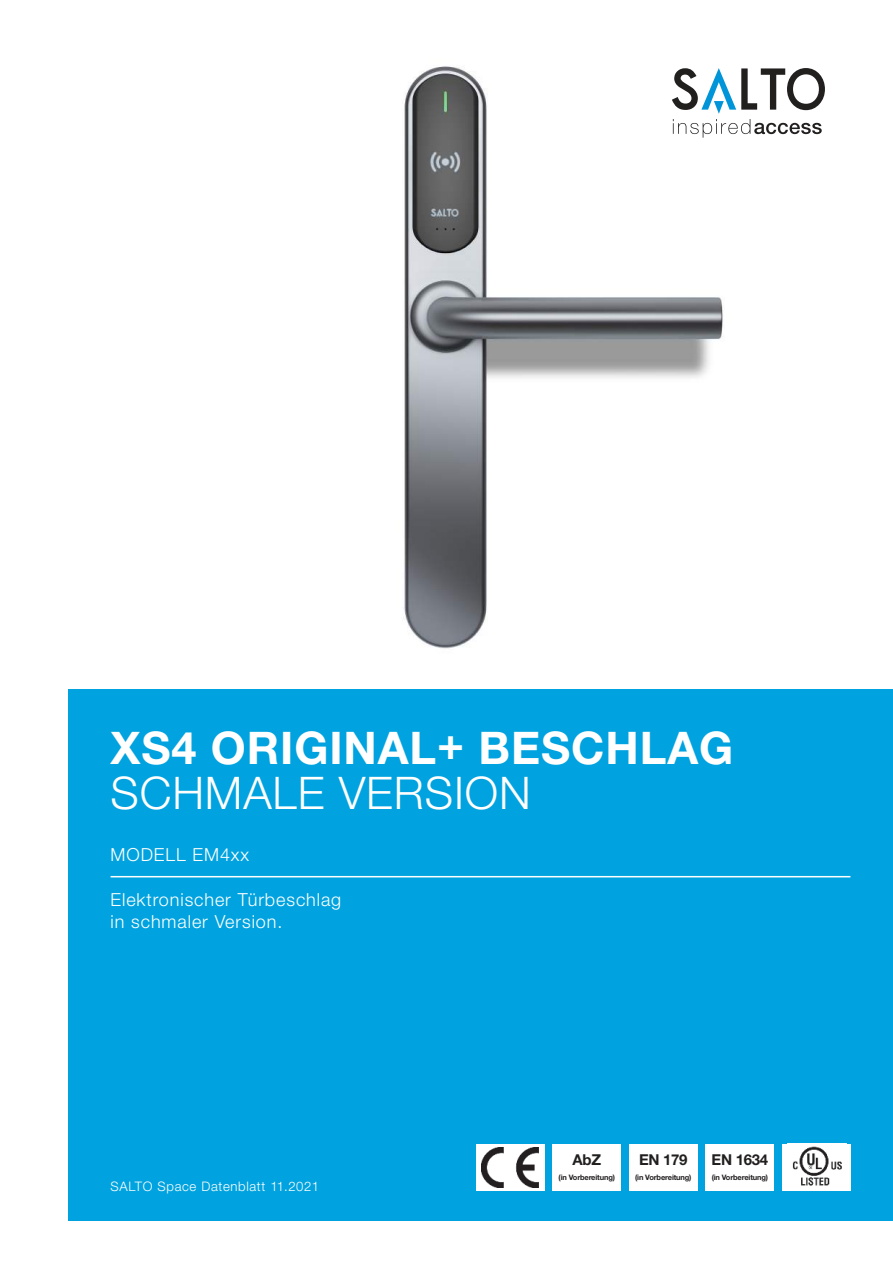
<style>
.page{position:relative;width:893px;height:1263px;background:#fff}
.page>*{position:absolute;margin:0;border:0;box-sizing:border-box;transform-origin:0 0}
.t1{font:700 45px "Helvetica Neue LT Std";letter-spacing:.02em;color:#fff}
.t2{font:300 45px "Helvetica Neue LT Std";letter-spacing:.02em;color:#fff}
.t3{font:300 18px/22.5px "Helvetica Neue LT Std";letter-spacing:.05em;color:#fff}
.t4{font:700 15px "Helvetica Neue LT Std";letter-spacing:-.02em;color:#221f1f}
.t5{font:300 13.2px "Helvetica Neue LT Std";letter-spacing:.05em;color:#fff}
.t6{font:700 7.5px "Helvetica Neue LT Std";letter-spacing:-.02em;color:#221f1f}
</style>
<div class="page">
<img style="left:403px;top:66px;width:320px;height:583px">
<svg style="left:672px;top:68px;width:153px;height:70px"></svg>
<div style="left:68px;top:689px;width:825px;height:531px;background:#00a3df"></div>
<hr style="left:111px;top:876px;width:739px;height:1px;background:#fff">
<div style="left:706px;top:1144px;width:68px;height:47px;background:#fff"></div>
<div style="left:629px;top:1144px;width:68px;height:47px;background:#fff"></div>
<div style="left:782px;top:1144px;width:68px;height:47px;background:#fff"></div>
<img style="left:792px;top:1146px;width:50px;height:40px">
<div style="left:476px;top:1144px;width:68px;height:47px;background:#fff"></div>
<img style="left:482px;top:1147px;width:57px;height:40px">
<div style="left:553px;top:1144px;width:68px;height:47px;background:#fff"></div>
<h1 class="t1" style="left:111px;top:722px;width:624px">XS4 ORIGINAL+ BESCHLAG</h1>
<h1 class="t2" style="left:111px;top:768px;width:422px">SCHMALE VERSION</h1>
<p class="t3" style="left:111px;top:844px;width:140px">MODELL EM4xx</p>
<p class="t3" style="left:111px;top:888px;width:232px">Elektronischer Türbeschlag in schmaler Version.</p>
<p class="t5" style="left:111px;top:1179px;width:210px">SALTO Space Datenblatt 11.2021</p>
<p class="t4" style="left:572px;top:1151px;width:30px">AbZ</p>
<p class="t6" style="left:559px;top:1173px;width:58px">(in Vorbereitung)</p>
<p class="t4" style="left:639px;top:1151px;width:50px">EN 179</p>
<p class="t6" style="left:635px;top:1173px;width:58px">(in Vorbereitung)</p>
<p class="t4" style="left:712px;top:1151px;width:58px">EN 1634</p>
<p class="t6" style="left:712px;top:1173px;width:58px">(in Vorbereitung)</p>
</div>
